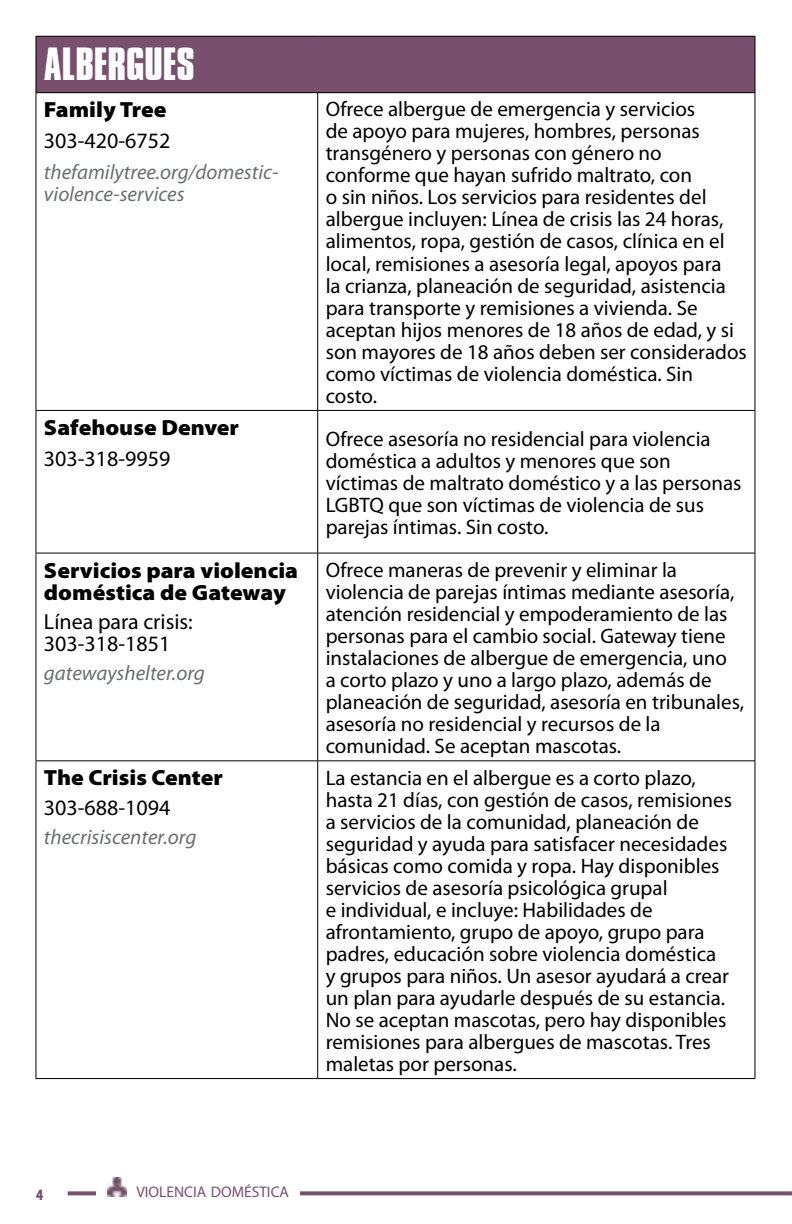
<style>
.page{position:relative;width:792px;height:1224px;background:#fff}
.page>*{position:absolute;margin:0;border:0;box-sizing:border-box;transform-origin:0 0}
.t1{font:700 40px "Compacta BT";color:#fff}
.t2{font:900 22px/22px "Myriad Pro";color:#000;scale:1.07 1}
.t3{font:22px/22px "Myriad Pro";color:#000}
.t4{font:21px/22px "Myriad Pro";color:#000}
.t5{font:italic 21px/22px "Myriad Pro";color:#6d6e71}
.t6{font:900 condensed 16px "Myriad Pro";color:#784f6d}
.t7{font:15.4px "Myriad Pro";color:#784f6d}
</style>
<div class="page">
<svg style="left:68px;top:1191px;width:724px;height:4px;background:#845f7a"></svg>
<div style="left:96px;top:1175px;width:204px;height:30px;background:#fff"></div>
<img style="left:107px;top:1177px;width:20px;height:20px">
<div style="left:36px;top:36px;width:719px;height:57px;background:#784f6d"></div>
<hr style="left:36px;top:36px;width:282px;height:1px;background:#000">
<hr style="left:36px;top:36px;width:1px;height:56px;background:#000">
<hr style="left:318px;top:36px;width:437px;height:1px;background:#000">
<hr style="left:755px;top:36px;width:1px;height:56px;background:#000">
<hr style="left:36px;top:92px;width:282px;height:1px;background:#000">
<hr style="left:36px;top:93px;width:1px;height:317px;background:#000">
<hr style="left:318px;top:92px;width:437px;height:1px;background:#000">
<hr style="left:317px;top:93px;width:1px;height:317px;background:#000">
<hr style="left:755px;top:93px;width:1px;height:317px;background:#000">
<hr style="left:36px;top:410px;width:282px;height:1px;background:#000">
<hr style="left:36px;top:411px;width:1px;height:142px;background:#000">
<hr style="left:318px;top:410px;width:437px;height:1px;background:#000">
<hr style="left:317px;top:411px;width:1px;height:142px;background:#000">
<hr style="left:755px;top:411px;width:1px;height:142px;background:#000">
<hr style="left:36px;top:553px;width:282px;height:1px;background:#000">
<hr style="left:36px;top:553px;width:1px;height:208px;background:#000">
<hr style="left:318px;top:553px;width:437px;height:1px;background:#000">
<hr style="left:317px;top:553px;width:1px;height:208px;background:#000">
<hr style="left:755px;top:553px;width:1px;height:208px;background:#000">
<hr style="left:36px;top:760px;width:282px;height:1px;background:#000">
<hr style="left:36px;top:761px;width:1px;height:317px;background:#000">
<hr style="left:318px;top:760px;width:437px;height:1px;background:#000">
<hr style="left:317px;top:761px;width:1px;height:317px;background:#000">
<hr style="left:755px;top:761px;width:1px;height:317px;background:#000">
<hr style="left:36px;top:1078px;width:282px;height:1px;background:#000">
<hr style="left:318px;top:1078px;width:437px;height:1px;background:#000">
<h1 class="t1" style="left:44px;top:39px;width:152px">ALBERGUES</h1>
<p class="t2" style="left:44px;top:99px;width:116px">Family Tree</p>
<p class="t3" style="left:44px;top:130px;width:128px">303-420-6752</p>
<p class="t5" style="left:44px;top:162px;width:236px">thefamilytree.org/domestic&shy;violence-services</p>
<p class="t2" style="left:44px;top:417px;width:184px">Safehouse Denver</p>
<p class="t3" style="left:44px;top:448px;width:128px">303-318-9959</p>
<p class="t2" style="left:44px;top:559px;width:239px">Servicios para violencia doméstica de Gateway</p>
<p class="t3" style="left:44px;top:611px;width:150px">Línea para crisis:<br>303-318-1851</p>
<p class="t5" style="left:44px;top:662px;width:162px">gatewayshelter.org</p>
<p class="t2" style="left:44px;top:767px;width:169px">The Crisis Center</p>
<p class="t3" style="left:44px;top:797px;width:128px">303-688-1094</p>
<p class="t5" style="left:44px;top:826px;width:154px">thecrisiscenter.org</p>
<p class="t4" style="left:326px;top:99px;width:423px">Ofrece albergue de emergencia y servicios<br>de apoyo para mujeres, hombres, personas transgénero y personas con género no conforme que hayan sufrido maltrato, con<br>o sin niños. Los servicios para residentes del albergue incluyen: Línea de crisis las 24 horas, alimentos, ropa, gestión de casos, clínica en el local, remisiones a asesoría legal, apoyos para<br>la crianza, planeación de seguridad, asistencia para transporte y remisiones a vivienda. Se aceptan hijos menores de 18 años de edad, y si son mayores de 18 años deben ser considerados como víctimas de violencia doméstica. Sin costo.</p>
<p class="t4" style="left:326px;top:428px;width:417px">Ofrece asesoría no residencial para violencia doméstica a adultos y menores que son víctimas de maltrato doméstico y a las personas LGBTQ que son víctimas de violencia de sus parejas íntimas. Sin costo.</p>
<p class="t4" style="left:326px;top:559px;width:420px">Ofrece maneras de prevenir y eliminar la violencia de parejas íntimas mediante asesoría, atención residencial y empoderamiento de las personas para el cambio social. Gateway tiene instalaciones de albergue de emergencia, uno<br>a corto plazo y uno a largo plazo, además de planeación de seguridad, asesoría en tribunales, asesoría no residencial y recursos de la comunidad. Se aceptan mascotas.</p>
<p class="t4" style="left:326px;top:767px;width:408px">La estancia en el albergue es a corto plazo, hasta 21 días, con gestión de casos, remisiones a servicios de la comunidad, planeación de seguridad y ayuda para satisfacer necesidades básicas como comida y ropa. Hay disponibles servicios de asesoría psicológica grupal<br>e individual, e incluye: Habilidades de afrontamiento, grupo de apoyo, grupo para padres, educación sobre violencia doméstica<br>y grupos para niños. Un asesor ayudará a crear un plan para ayudarle después de su estancia.<br>No se aceptan mascotas, pero hay disponibles remisiones para albergues de mascotas. Tres maletas por personas.</p>
<p class="t6" style="left:36px;top:1186px;width:9px">4</p>
<p class="t7" style="left:136px;top:1184px;width:154px">VIOLENCIA DOMÉSTICA</p>
</div>
